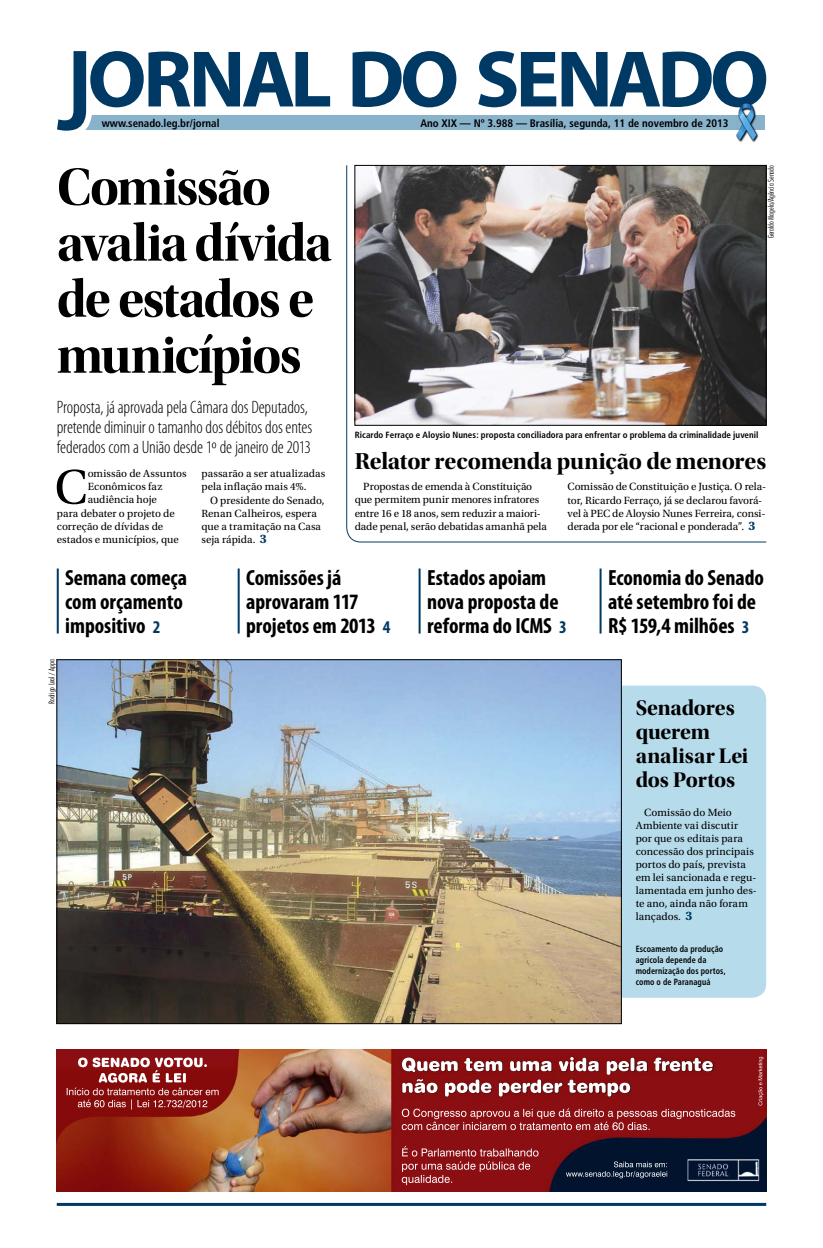
<style>
.page{position:relative;width:823px;height:1248px;background:#fff}
.page>*{position:absolute;margin:0;border:0;box-sizing:border-box;transform-origin:0 0}
.t1{font:54px/56px "Utopia Std Bold Disp";letter-spacing:-.03em;color:#000}
.t2{font:50.8px "Utopia Std";color:#000}
.t3{font:24px "Utopia Std Bold Disp";letter-spacing:-.01em;color:#000}
.t4{font:700 condensed 22px/24px "Myriad Pro";color:#000}
.t5{font:22px/24px "Utopia Std Bold Disp";letter-spacing:-.005em;color:#000}
.t6{font:300 condensed 18px/20px "Myriad Pro";letter-spacing:-.01em;color:#000}
.t7{font:11px/13px "Utopia Std";color:#000}
.t8{font:700 condensed 10.9px "Frutiger";color:#000}
.t9{font:700 condensed 9px "Frutiger";letter-spacing:.005em;color:#000}
.t10{font:700 condensed 9px/11px "Frutiger";letter-spacing:.005em;color:#000;scale:.9 1}
.t11{font:300 condensed 8px "Futura BT";color:#000}
.s1{font-weight:700;font-size:13px;color:#003a64}
.s2{font-size:18px;color:#003a64}
</style>
<div class="page">
<hr style="left:57px;top:1202px;width:708px;height:3px;background:#003a64">
<div style="left:346px;top:685px;width:419px;height:312px;background:#b6dcec;border-radius:14px"></div>
<svg style="left:346px;top:164px;width:420px;height:379px"></svg>
<div style="left:75px;top:116px;width:689px;height:14px;background:#89b2cb"></div>
<svg style="left:57px;top:51px;width:273px;height:80px"></svg>
<svg style="left:352px;top:51px;width:104px;height:56px"></svg>
<svg style="left:478px;top:51px;width:287px;height:56px"></svg>
<svg style="left:754px;top:102px;width:4px;height:41px"></svg>
<img style="left:735px;top:102px;width:22px;height:40px">
<img style="left:57px;top:1049px;width:708px;height:142px">
<img style="left:59px;top:661px;width:560px;height:360px">
<img style="left:356px;top:167px;width:407px;height:256px">
<div style="left:354px;top:165px;width:411px;height:260px;border:1px solid #000"></div>
<hr style="left:57px;top:568px;width:2px;height:65px;background:#003a64">
<hr style="left:237px;top:568px;width:2px;height:65px;background:#003a64">
<hr style="left:418px;top:568px;width:2px;height:65px;background:#003a64">
<hr style="left:599px;top:568px;width:2px;height:65px;background:#003a64">
<p class="t8" style="left:102px;top:117px;width:119px">www.senado.leg.br/jornal</p>
<p class="t8" style="left:420px;top:117px;width:309px">Ano XIX — Nº 3.988 — Brasília, segunda, 11 de novembro de 2013</p>
<h1 class="t1" style="left:57px;top:159px;width:276px">Comissão avalia dívida de estados e municípios</h1>
<h3 class="t6" style="left:57px;top:397px;width:257px">Proposta, já aprovada pela Câmara dos Deputados, pretende diminuir o tamanho dos débitos dos entes federados com a União desde 1º de janeiro de 2013</h3>
<h2 class="t2" style="left:54px;top:459px;width:35px">C</h2>
<p class="t7" style="left:88px;top:467px;width:100px">omissão de Assuntos</p>
<p class="t7" style="left:201px;top:467px;width:125px">passarão a ser atualizadas pela inflação mais 4%.</p>
<p class="t7" style="left:201px;top:493px;width:125px;text-indent:9px">O presidente do Senado,<br>Renan Calheiros, espera que a tramitação na Casa seja rápida. <span class="s1">3</span></p>
<p class="t7" style="left:88px;top:480px;width:76px">Econômicos faz</p>
<p class="t7" style="left:88px;top:493px;width:71px">audiência hoje</p>
<p class="t7" style="left:57px;top:506px;width:119px">para debater o projeto de</p>
<p class="t7" style="left:57px;top:519px;width:108px">correção de dívidas de</p>
<p class="t7" style="left:57px;top:532px;width:123px">estados e municípios, que</p>
<p class="t11" style="left:765px;top:238px;width:75px;rotate:-90deg">Geraldo Magela/Agência Senado</p>
<p class="t9" style="left:354px;top:430px;width:405px">Ricardo Ferraço e Aloysio Nunes: proposta conciliadora para enfrentar o problema da criminalidade juvenil</p>
<h3 class="t3" style="left:354px;top:447px;width:413px">Relator recomenda punição de menores</h3>
<p class="t7" style="left:354px;top:480px;width:193px;text-indent:9px">Propostas de emenda à Constituição que permitem punir menores infratores entre 16 e 18 anos, sem reduzir a maiori&shy;dade penal, serão debatidas amanhã pela</p>
<p class="t7" style="left:567px;top:480px;width:200px">Comissão de Constituição e Justiça. O rela&shy;tor, Ricardo Ferraço, já se declarou favorá&shy;vel à PEC de Aloysio Nunes Ferreira, consi&shy;derada por ele “racional e ponderada”. <span class="s1">3</span></p>
<p class="t11" style="left:47px;top:704px;width:46px;rotate:-90deg">Rodrigo Leal / Appa</p>
<h3 class="t4" style="left:65px;top:566px;width:123px">Semana começa com orçamento impositivo <span class="s2">2</span></h3>
<h3 class="t4" style="left:246px;top:566px;width:146px">Comissões já aprovaram 117 projetos em 2013 <span class="s2">4</span></h3>
<h3 class="t4" style="left:427px;top:566px;width:141px">Estados apoiam nova proposta de reforma do ICMS <span class="s2">3</span></h3>
<h3 class="t4" style="left:607px;top:566px;width:157px">Economia do Senado até setembro foi de<br>R$ 159,4 milhões <span class="s2">3</span></h3>
<h3 class="t5" style="left:635px;top:695px;width:114px">Senadores querem analisar Lei dos Portos</h3>
<p class="t7" style="left:635px;top:805px;width:123px;text-indent:9px">Comissão do Meio<br>Ambiente vai discutir por que os editais para concessão dos principais portos do país, prevista em lei sancionada e regu&shy;lamentada em junho des&shy;te ano, ainda não foram lançados. <span class="s1">3</span></p>
<p class="t10" style="left:635px;top:943px;width:102px">Escoamento da produção agrícola depende da modernização dos portos, como o de Paranaguá</p>
</div>
